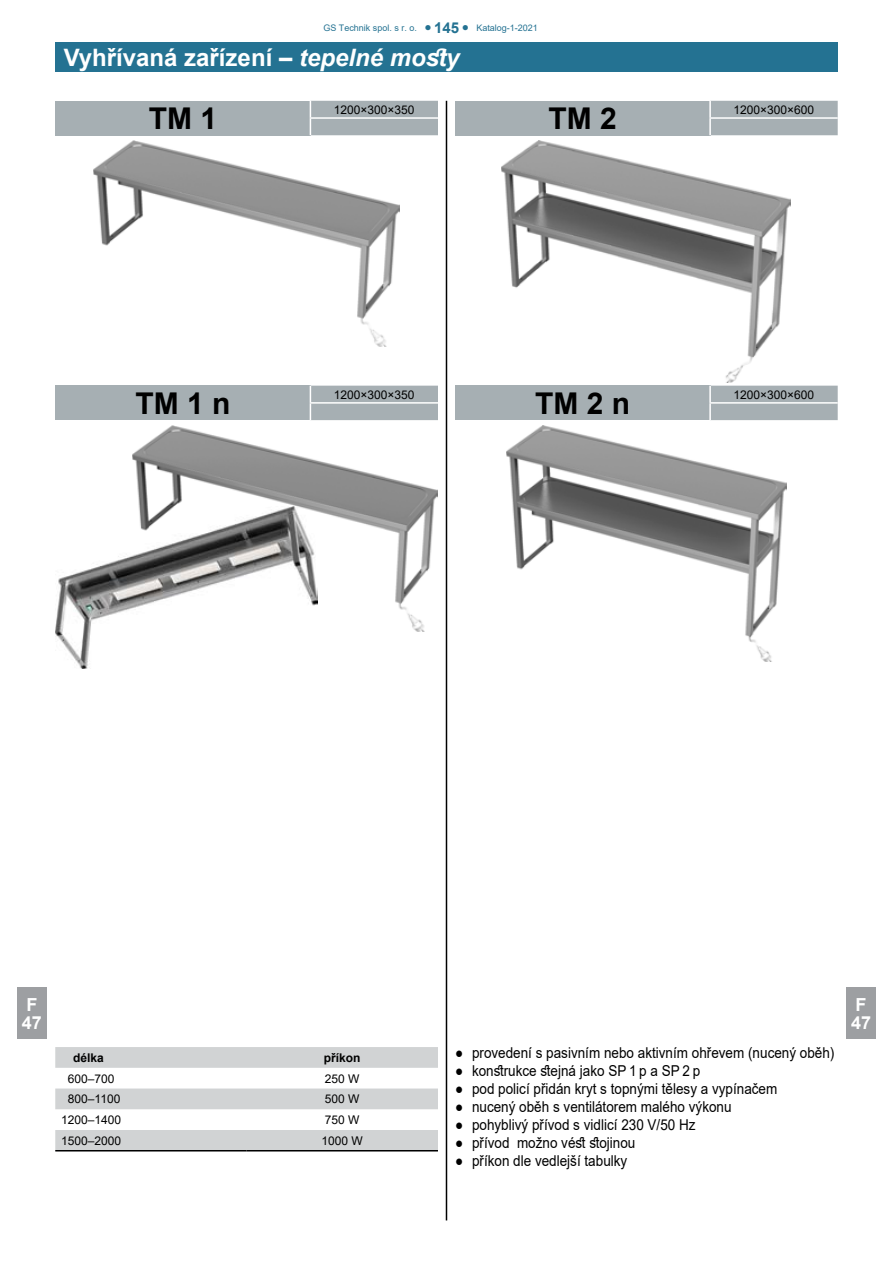
<style>
.page{position:relative;width:893px;height:1263px;background:#fff}
.page>*{position:absolute;margin:0;border:0;box-sizing:border-box;transform-origin:0 0}
.t1{font:700 30px "Arial";color:#000}
.t2{font:700 24px "Arial";color:#fff}
.t3{font:700 18px/18px "Arial";color:#fff}
.t4{font:15px "Arial";color:#000;scale:.9 1}
.t5{font:12px "Arial";color:#000}
.t6{font:700 12px "Arial";color:#000}
.t7{font:9px "Arial";color:#247292}
.s1{font-weight:700;font-size:12px}
.s2{font-weight:700;font-size:15px}
.s3{font-style:italic}
</style>
<div class="page">
<div style="left:846px;top:987px;width:30px;height:51px;background:#9d9fa2"></div>
<div style="left:17px;top:987px;width:30px;height:51px;background:#9d9fa2"></div>
<div style="left:55px;top:43px;width:783px;height:29px;background:#247292"></div>
<div style="left:55px;top:101px;width:255px;height:34px;background:#a6afb3"></div>
<svg style="left:310px;top:101px;width:128px;height:34px;background:#aab3b7"></svg>
<div style="left:55px;top:386px;width:255px;height:34px;background:#a6afb3"></div>
<svg style="left:310px;top:386px;width:128px;height:34px;background:#aab3b6"></svg>
<hr style="left:446px;top:101px;width:1px;height:1119px;background:#000">
<div style="left:455px;top:101px;width:255px;height:34px;background:#a6afb3"></div>
<svg style="left:709px;top:101px;width:129px;height:34px;background:#abb3b7"></svg>
<div style="left:455px;top:386px;width:255px;height:34px;background:#a6afb3"></div>
<svg style="left:709px;top:386px;width:129px;height:34px;background:#abb3b7"></svg>
<svg style="left:55px;top:1047px;width:383px;height:103px"></svg>
<hr style="left:55px;top:1150px;width:192px;height:1px;background:#000">
<hr style="left:247px;top:1150px;width:191px;height:1px;background:#000">
<img style="left:94px;top:140px;width:305px;height:206px">
<img style="left:502px;top:140px;width:289px;height:242px">
<img style="left:132px;top:425px;width:305px;height:206px">
<img style="left:506px;top:426px;width:281px;height:235px">
<img style="left:55px;top:507px;width:263px;height:161px">
<p class="t7" style="left:323px;top:22px;width:216px">GS Technik spol. s r. o. <span class="s1">●</span> <span class="s2">145</span> <span class="s1">●</span> Katalog-1-2021</p>
<h2 class="t2" style="left:64px;top:41px;width:397px">Vyhřívaná zařízení – <span class="s3">tepelné mosty</span></h2>
<h1 class="t1" style="left:149px;top:97px;width:70px">TM 1</h1>
<p class="t5" style="left:334px;top:101px;width:82px">1200×300×350</p>
<h1 class="t1" style="left:548px;top:97px;width:70px">TM 2</h1>
<p class="t5" style="left:733px;top:101px;width:82px">1200×300×600</p>
<h1 class="t1" style="left:135px;top:382px;width:97px">TM 1 n</h1>
<p class="t5" style="left:334px;top:386px;width:82px">1200×300×350</p>
<h1 class="t1" style="left:535px;top:382px;width:97px">TM 2 n</h1>
<p class="t5" style="left:733px;top:386px;width:82px">1200×300×600</p>
<p class="t3" style="left:22px;top:995px;width:22px">F<br>47</p>
<p class="t6" style="left:73px;top:1049px;width:32px">délka</p>
<p class="t6" style="left:324px;top:1049px;width:38px">příkon</p>
<p class="t5" style="left:68px;top:1070px;width:48px">600–700</p>
<p class="t5" style="left:325px;top:1070px;width:36px">250 W</p>
<p class="t5" style="left:68px;top:1091px;width:54px">800–1100</p>
<p class="t5" style="left:325px;top:1091px;width:36px">500 W</p>
<p class="t5" style="left:61px;top:1111px;width:62px">1200–1400</p>
<p class="t5" style="left:325px;top:1111px;width:36px">750 W</p>
<p class="t5" style="left:61px;top:1132px;width:62px">1500–2000</p>
<p class="t5" style="left:322px;top:1132px;width:43px">1000 W</p>
<p class="t4" style="left:455px;top:1042px;width:423px">● provedení s pasivním nebo aktivním ohřevem (nucený oběh)</p>
<p class="t4" style="left:455px;top:1060px;width:274px">● konstrukce stejná jako SP 1 p a SP 2 p</p>
<p class="t4" style="left:455px;top:1078px;width:360px">● pod policí přidán kryt s topnými tělesy a vypínačem</p>
<p class="t4" style="left:455px;top:1096px;width:309px">● nucený oběh s ventilátorem malého výkonu</p>
<p class="t4" style="left:455px;top:1114px;width:269px">● pohyblivý přívod s vidlicí 230 V/50 Hz</p>
<p class="t4" style="left:455px;top:1132px;width:202px">● přívod možno vést stojinou</p>
<p class="t4" style="left:455px;top:1150px;width:193px">● příkon dle vedlejší tabulky</p>
<p class="t3" style="left:851px;top:995px;width:22px">F<br>47</p>
</div>
